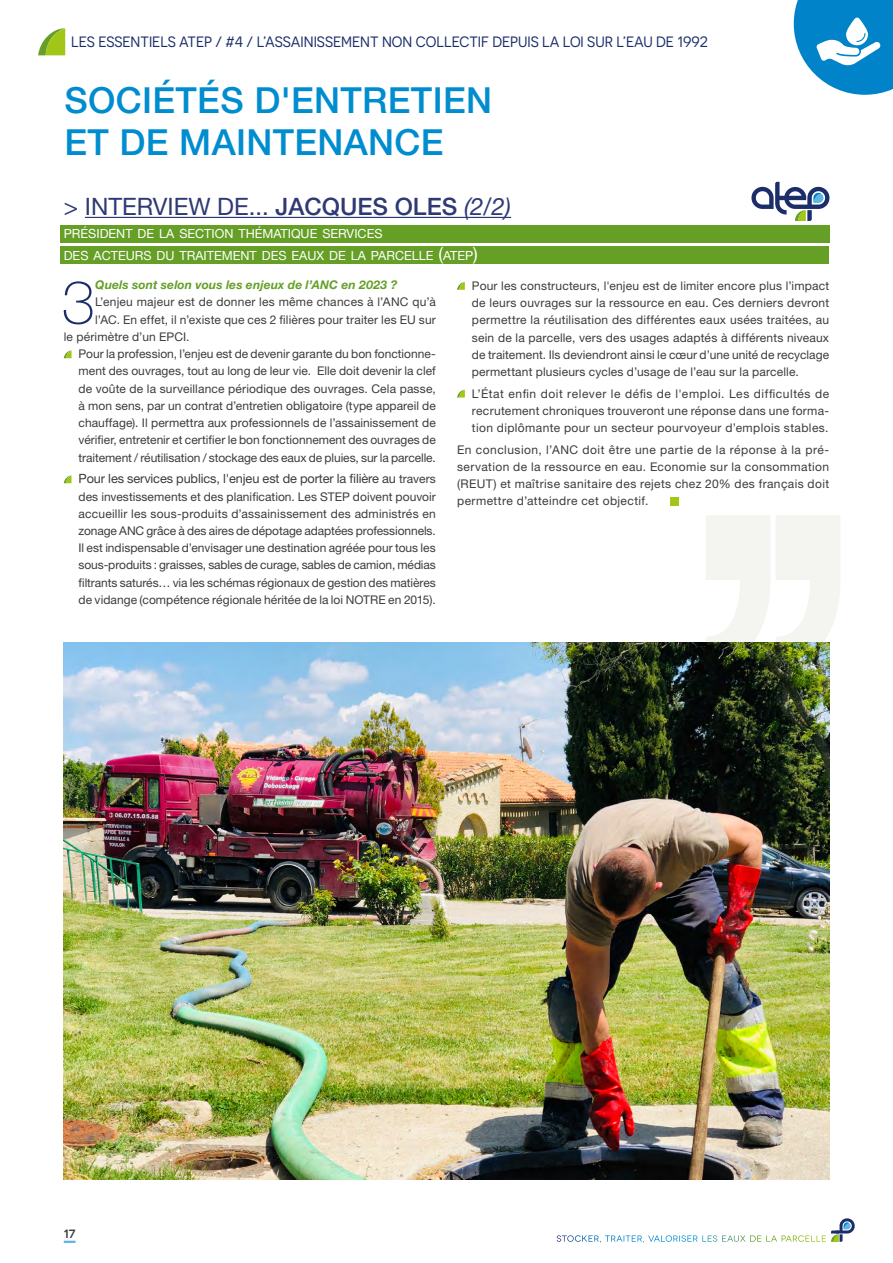
<style>
.page{position:relative;width:893px;height:1263px;background:#fff}
.page>*{position:absolute;margin:0;border:0;box-sizing:border-box;transform-origin:0 0}
.t1{font:100 60.3px "Helvetica Neue LT Pro";color:#1b2e6a}
.t2{font:500 36px/42px "Helvetica Neue LT Pro";letter-spacing:.01em;color:#008dcf}
.t3{font:24px "Helvetica Neue LT Pro";color:#2f3a75}
.t4{font:15px "Novecentosans";color:#1b2e6a}
.t5{font:500 15px "Novecentosans";color:#3c3c3b}
.t6{font:12.75px "Helvetica Neue LT Pro";letter-spacing:-.01em;color:#3c3c3b}
.t7{font:12.6px/21.8px "Helvetica Neue LT Pro";color:#fff}
.t8{font:12px/17.2px "Helvetica Neue LT Pro";letter-spacing:.005em;color:#3c3c3b;text-align:justify}
.t9{font:italic 700 12px "Helvetica Neue LT Pro";letter-spacing:.015em;color:#659f26}
.s1{font-weight:500}
.s2{font-style:italic}
.s3{font-size:18px}
.s4{font-size:12px}
</style>
<div class="page">
<svg style="left:557px;top:1218px;width:298px;height:24px"></svg>
<svg style="left:64px;top:1241px;width:12px;height:2px"></svg>
<svg style="left:776px;top:515px;width:64px;height:151px"></svg>
<svg style="left:706px;top:515px;width:64px;height:127px"></svg>
<div style="left:60px;top:226px;width:770px;height:17px;background:#659f26"></div>
<svg style="left:794px;top:0;width:99px;height:95px"></svg>
<svg style="left:38px;top:28px;width:27px;height:27px"></svg>
<div style="left:60px;top:247px;width:769px;height:17px;background:#659f26"></div>
<hr style="left:85px;top:217px;width:426px;height:1px;background:#2f3a75">
<svg style="left:64px;top:350px;width:8px;height:8px"></svg>
<svg style="left:64px;top:475px;width:8px;height:8px"></svg>
<svg style="left:457px;top:282px;width:8px;height:8px"></svg>
<svg style="left:457px;top:390px;width:8px;height:7px"></svg>
<div style="left:670px;top:497px;width:8px;height:8px;background:#a2c617"></div>
<img style="left:64px;top:642px;width:765px;height:537px">
<svg style="left:751px;top:182px;width:78px;height:39px"></svg>
<p class="t4" style="left:71px;top:33px;width:638px">LES ESSENTIELS ATEP / #4 / L’ASSAINISSEMENT NON COLLECTIF DEPUIS LA LOI SUR L’EAU DE 1992</p>
<h2 class="t2" style="left:64px;top:78px;width:429px">SOCIÉTÉS D'ENTRETIEN<br>ET DE MAINTENANCE</h2>
<h3 class="t3" style="left:64px;top:192px;width:449px">&gt; INTERVIEW DE... <span class="s1">JACQUES OLES</span> <span class="s2">(2/2)</span></h3>
<p class="t7" style="left:64px;top:222px;width:416px">PRÉSIDENT DE LA SECTION THÉMATIQUE SERVICES<br>DES ACTEURS DU TRAITEMENT DES EAUX DE LA PARCELLE <span class="s3">(</span>ATEP<span class="s3">)</span></p>
<h1 class="t1" style="left:62px;top:266px;width:35px">3</h1>
<p class="t9" style="left:95px;top:277px;width:304px">Quels sont selon vous les enjeux de l’ANC en 2023 ?</p>
<p class="t8" style="left:472px;top:277px;width:359px">Pour les constructeurs, l'enjeu est de limiter encore plus l’impact de leurs ouvrages sur la ressource en eau. Ces derniers devront permettre la réutilisation des différentes eaux usées traitées, au sein de la parcelle, vers des usages adaptés à différents niveaux de traitement. Ils deviendront ainsi le cœur d’une unité de recyclage permettant plusieurs cycles d’usage de l’eau sur la parcelle.</p>
<p class="t8" style="left:472px;top:384px;width:359px">L’État enfin doit relever le défis de l'emploi. Les difficultés de recrutement chroniques trouveront une réponse dans une forma&shy;tion diplômante pour un secteur pourvoyeur d’emplois stables.</p>
<p class="t8" style="left:457px;top:440px;width:374px">En conclusion, l’ANC doit être une partie de la réponse à la pré&shy;servation de la ressource en eau. Economie sur la consommation (REUT) et maîtrise sanitaire des rejets chez 20% des français doit permettre d’atteindre cet objectif.</p>
<p class="t8" style="left:95px;top:293px;width:342px">L’enjeu majeur est de donner les même chances à l’ANC qu’à</p>
<p class="t8" style="left:95px;top:311px;width:342px">l’AC. En effet, il n’existe que ces 2 filières pour traiter les EU sur</p>
<p class="t8" style="left:64px;top:328px;width:127px">le périmètre d’un EPCI.</p>
<p class="t8" style="left:79px;top:345px;width:359px">Pour la profession, l’enjeu est de devenir garante du bon fonctionne-</p>
<p class="t8" style="left:79px;top:362px;width:359px">ment des ouvrages, tout au long de leur vie. Elle doit devenir la clef</p>
<p class="t8" style="left:79px;top:380px;width:359px">de voûte de la surveillance périodique des ouvrages. Cela passe,</p>
<p class="t8" style="left:79px;top:397px;width:359px">à mon sens, par un contrat d’entretien obligatoire (type appareil de</p>
<p class="t8" style="left:79px;top:414px;width:359px">chauffage). Il permettra aux professionnels de l’assainissement de</p>
<p class="t8" style="left:79px;top:431px;width:359px">vérifier, entretenir et certifier le bon fonctionnement des ouvrages de</p>
<p class="t8" style="left:79px;top:448px;width:359px">traitement / réutilisation / stockage des eaux de pluies, sur la parcelle.</p>
<p class="t6" style="left:79px;top:471px;width:359px">Pour les services publics, l'enjeu est de porter la filière au <span class="s4">travers</span></p>
<p class="t8" style="left:79px;top:487px;width:359px">des investissements et des planification. Les STEP doivent pouvoir accueillir les sous-produits d’assainissement des administrés en zonage ANC grâce à des aires de dépotage adaptées professionnels.<br>Il est indispensable d’envisager une destination agréée pour tous les sous-produits : graisses, sables de curage, sables de camion, médias filtrants saturés… via les schémas régionaux de gestion des matières de vidange (compétence régionale héritée de la loi NOTRE en 2015).</p>
<p class="t5" style="left:64px;top:1223px;width:13px">17</p>
</div>
